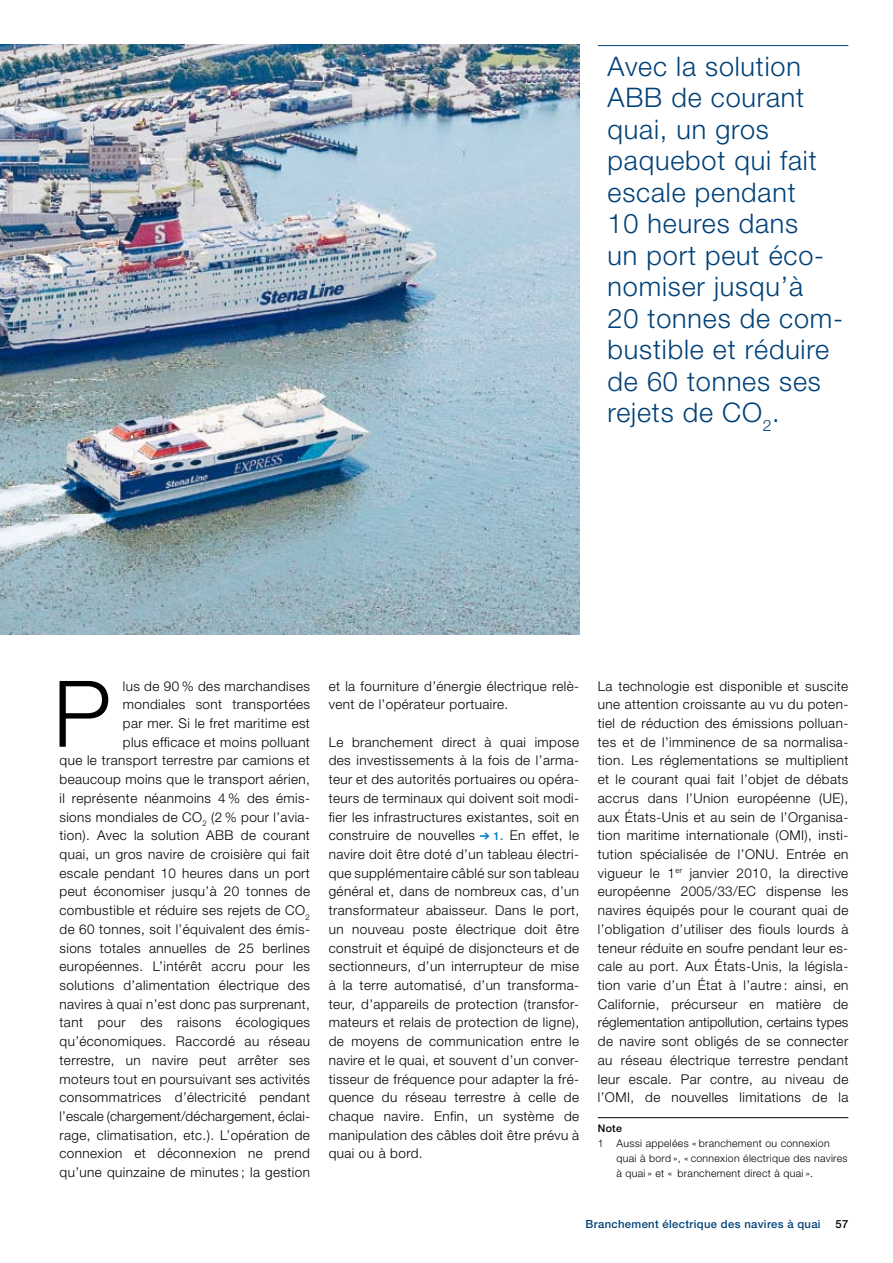
<style>
.page{position:relative;width:893px;height:1263px;background:#fff}
.page>*{position:absolute;margin:0;border:0;box-sizing:border-box;transform-origin:0 0}
.t1{font:300 92.1px "Helvetica Neue";color:#000}
.t2{font:300 27px/31.5px "Helvetica Neue";letter-spacing:.03em;color:#004178}
.t3{font:300 13.5px/18.8px "Helvetica Neue";letter-spacing:.03em;color:#000;text-align:justify}
.t4{font:500 11.25px "Helvetica Neue";letter-spacing:.03em;color:#004178}
.t5{font:500 11.25px "Helvetica Neue";color:#000}
.t6{font:300 10.5px/15px "Helvetica Neue";letter-spacing:.03em;color:#000}
.t7{font:500 10.5px "Helvetica Neue";color:#000}
.s1{color:#0081c6}
.s2{font-weight:500;font-size:11.25px;color:#0081c6}
</style>
<div class="page">
<hr style="left:598px;top:45px;width:250px;height:1px;background:#004178">
<hr style="left:598px;top:1117px;width:250px;height:1px;background:#000">
<img style="left:0;top:45px;width:579px;height:589px">
<h2 class="t2" style="left:608px;top:50px;width:237px">Avec la solution<br>ABB de courant quai, un gros paquebot qui fait escale pendant<br>10 heures dans<br>un port peut éco&shy;nomiser jusqu’à<br>20 tonnes de com&shy;bustible et réduire de 60 tonnes ses rejets de CO<sub>2</sub>.</h2>
<p class="t3" style="left:60px;top:676px;width:252px;text-align:right">lus de 90 % des marchandises mondiales sont transportées<br>par mer. Si le fret maritime est<br>plus efficace et moins polluant<br>que le transport terrestre par camions et beaucoup moins que le transport aérien, il représente néanmoins 4 % des émis&shy;sions mondiales de CO<sub>2</sub> (2 % pour l’avia&shy;tion). Avec la solution ABB de courant quai, un gros navire de croisière qui fait escale pendant 10 heures dans un port peut économiser jusqu’à 20 tonnes de combustible et réduire ses rejets de CO<sub>2 </sub>de 60 tonnes, soit l’équivalent des émis&shy;sions totales annuelles de 25 berlines européennes. L’intérêt accru pour les solutions d’alimentation électrique des navires à quai n’est donc pas surprenant, tant pour des raisons écologiques qu’économiques. Raccordé au réseau terrestre, un navire peut arrêter ses moteurs tout en poursuivant ses activités consommatrices d’électricité pendant l’escale (chargement/déchargement, éclai&shy;rage, climatisation, etc.). L’opération de connexion et déconnexion ne prend qu’une quinzaine de minutes ; la gestion</p>
<h1 class="t1" style="left:53px;top:658px;width:60px">P</h1>
<p class="t3" style="left:329px;top:676px;width:252px">et la fourniture d’énergie électrique relè&shy;vent de l’opérateur portuaire.</p>
<p class="t3" style="left:329px;top:732px;width:252px">Le branchement direct à quai impose des investissements à la fois de l’arma&shy;teur et des autorités portuaires ou opéra&shy;teurs de terminaux qui doivent soit modi&shy;fier les infrastructures existantes, soit en construire de nouvelles <span class="s1">➔</span> <span class="s2">1.</span> En effet, le navire doit être doté d’un tableau électri&shy;que supplémentaire câblé sur son tableau général et, dans de nombreux cas, d’un transformateur abaisseur. Dans le port, un nouveau poste électrique doit être construit et équipé de disjoncteurs et de sectionneurs, d’un interrupteur de mise à la terre automatisé, d’un transforma&shy;teur, d’appareils de protection (transfor&shy;mateurs et relais de protection de ligne), de moyens de communication entre le navire et le quai, et souvent d’un conver&shy;tisseur de fréquence pour adapter la fré&shy;quence du réseau terrestre à celle de chaque navire. Enfin, un système de manipulation des câbles doit être prévu à quai ou à bord.</p>
<p class="t3" style="left:598px;top:676px;width:252px">La technologie est disponible et suscite une attention croissante au vu du poten&shy;tiel de réduction des émissions polluan&shy;tes et de l’imminence de sa normalisa&shy;tion. Les réglementations se multiplient et le courant quai fait l’objet de débats accrus dans l’Union européenne (UE), aux États-Unis et au sein de l’Organisa&shy;tion maritime internationale (OMI), insti&shy;tution spécialisée de l’ONU. Entrée en vigueur le 1<sup>er</sup> janvier 2010, la directive européenne 2005/33/EC dispense les navires équipés pour le courant quai de l’obligation d’utiliser des fiouls lourds à teneur réduite en soufre pendant leur es&shy;cale au port. Aux États-Unis, la législa&shy;tion varie d’un État à l’autre : ainsi, en Californie, précurseur en matière de réglementation antipollution, certains types de navire sont obligés de se connecter au réseau électrique terrestre pendant leur escale. Par contre, au niveau de l’OMI, de nouvelles limitations de la</p>
<p class="t7" style="left:598px;top:1122px;width:26px">Note</p>
<p class="t6" style="left:617px;top:1135px;width:232px;text-indent:-19px">1 Aussi appelées « branchement ou connexion quai à bord », « connexion électrique des navires à quai » et « branchement direct à quai ».</p>
<p class="t4" style="left:586px;top:1217px;width:237px">Branchement électrique des navires à quai</p>
<p class="t5" style="left:835px;top:1217px;width:14px">57</p>
</div>
